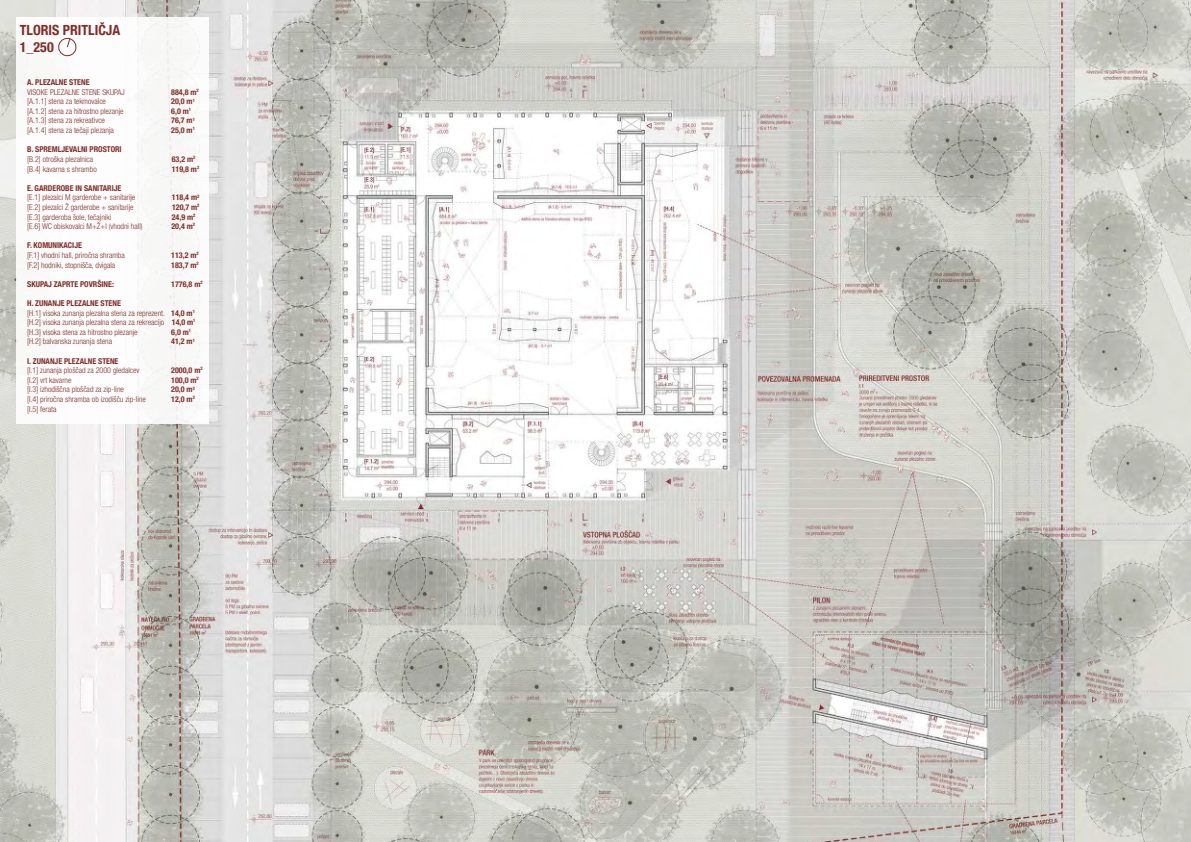
<style>
.page{position:relative;width:1191px;height:842px;background:#fff}
.page>*{position:absolute;margin:0;border:0;box-sizing:border-box;transform-origin:0 0}
.NASLOVI_18pt_MEDIUM{font:700 condensed 14px "Helvetica Neue LT Com";color:#802d28}
.t1{font:300 condensed 8px "Helvetica Neue LT Com";color:#802d28}
.t2{font:700 condensed 8px "Helvetica Neue LT Com";color:#802d28}
.s1{font-weight:700}
</style>
<div class="page">
<img style="left:0;top:0;width:1191px;height:842px">
<div style="left:16px;top:17px;width:193px;height:407px;background:#fff"></div>
<svg style="left:58px;top:37px;width:19px;height:20px"></svg>
<p class="NASLOVI_18pt_MEDIUM" style="left:20px;top:22px;width:102px">TLORIS PRITLIČJA</p>
<p class="NASLOVI_18pt_MEDIUM" style="left:20px;top:39px;width:35px">1_250</p>
<p class="t2" style="left:27px;top:77px;width:64px">A. PLEZALNE STENE</p>
<p class="t1" style="left:27px;top:87px;width:99px">VISOKE PLEZALNE STENE SKUPAJ</p>
<p class="t2" style="left:171px;top:87px;width:29px">884,8 m<sup>2</sup></p>
<p class="t1" style="left:27px;top:97px;width:80px">[A.1.1] stena za tekmovalce</p>
<p class="t2" style="left:171px;top:97px;width:25px">20,0 m<sup>1</sup></p>
<p class="t1" style="left:27px;top:106px;width:98px">[A.1.2] stena za hitrostno plezanje</p>
<p class="t2" style="left:171px;top:106px;width:21px">6,0 m<sup>1</sup></p>
<p class="t1" style="left:27px;top:116px;width:79px">[A.1.3] stena za rekreativce</p>
<p class="t2" style="left:171px;top:116px;width:25px">76,7 m<sup>1</sup></p>
<p class="t1" style="left:27px;top:126px;width:88px">[A.1.4] stena za tečaji plezanja</p>
<p class="t2" style="left:171px;top:125px;width:25px">25,0 m<sup>1</sup></p>
<p class="t2" style="left:27px;top:145px;width:96px">B. SPREMLJEVALNI PROSTORI</p>
<p class="t1" style="left:27px;top:154px;width:68px">[B.2] otroška plezalnica</p>
<p class="t2" style="left:172px;top:154px;width:25px">63,2 m<sup>2</sup></p>
<p class="t1" style="left:27px;top:164px;width:71px">[B.4] kavarna s shrambo</p>
<p class="t2" style="left:172px;top:164px;width:29px">119,8 m<sup>2</sup></p>
<p class="t2" style="left:27px;top:183px;width:96px">E. GARDEROBE IN SANITARIJE</p>
<p class="t1" style="left:27px;top:193px;width:110px">[E.1] plezalci M garderobe + sanitarije</p>
<p class="t2" style="left:172px;top:193px;width:29px">118,4 m<sup>2</sup></p>
<p class="t1" style="left:27px;top:202px;width:108px">[E.2] plezalci Ž garderobe + sanitarije</p>
<p class="t2" style="left:172px;top:202px;width:29px">120,7 m<sup>2</sup></p>
<p class="t1" style="left:27px;top:212px;width:85px">[E.3] garderoba šole, tečajniki</p>
<p class="t2" style="left:172px;top:212px;width:25px">24,9 m<sup>2</sup></p>
<p class="t1" style="left:27px;top:222px;width:117px">[E.6] WC obiskovalci M+Ž+I (vhodni hall)</p>
<p class="t2" style="left:171px;top:221px;width:25px">20,4 m<sup>2</sup></p>
<p class="t2" style="left:27px;top:241px;width:56px">F. KOMUNIKACIJE</p>
<p class="t1" style="left:27px;top:250px;width:99px">[F.1] vhodni hall, priročna shramba</p>
<p class="t2" style="left:171px;top:250px;width:29px">113,2 m<sup>2</sup></p>
<p class="t1" style="left:27px;top:260px;width:90px">[F.2] hodniki, stopnišča, dvigala</p>
<p class="t2" style="left:171px;top:260px;width:29px">183,7 m<sup>2</sup></p>
<p class="t2" style="left:27px;top:279px;width:88px">SKUPAJ ZAPRTE POVRŠINE:</p>
<p class="t2" style="left:171px;top:279px;width:33px">1776,8 m<sup>2</sup></p>
<p class="t2" style="left:27px;top:298px;width:95px">H. ZUNANJE PLEZALNE STENE</p>
<p class="t1" style="left:27px;top:308px;width:169px">[H.1] visoka zunanja plezalna stena za reprezent. <span class="s1">14,0 m</span><sup>1</sup></p>
<p class="t1" style="left:27px;top:318px;width:170px">[H.2] visoka zunanja plezalna stena za rekreacijo <span class="s1">14,0 m</span><sup>1</sup></p>
<p class="t1" style="left:27px;top:327px;width:112px">[H.3] visoka stena za hitrostno plezanje</p>
<p class="t2" style="left:171px;top:327px;width:21px">6,0 m<sup>1</sup></p>
<p class="t1" style="left:27px;top:337px;width:86px">[H.2] balvanska zunanja stena</p>
<p class="t2" style="left:171px;top:337px;width:25px">41,2 m<sup>1</sup></p>
<p class="t2" style="left:27px;top:356px;width:93px">I. ZUNANJE PLEZALNE STENE</p>
<p class="t1" style="left:27px;top:366px;width:114px">[I.1] zunanja ploščad za 2000 gledalcev</p>
<p class="t2" style="left:171px;top:365px;width:33px">2000,0 m<sup>2</sup></p>
<p class="t1" style="left:27px;top:375px;width:46px">[I.2] vrt kavarne</p>
<p class="t2" style="left:171px;top:375px;width:29px">100,0 m<sup>2</sup></p>
<p class="t1" style="left:27px;top:385px;width:98px">[I.3] izhodiščna ploščad za zip-line</p>
<p class="t2" style="left:171px;top:385px;width:25px">20,0 m<sup>2</sup></p>
<p class="t1" style="left:27px;top:394px;width:120px">[I.4] priročna shramba ob izodišču zip-line</p>
<p class="t2" style="left:171px;top:394px;width:25px">12,0 m<sup>2</sup></p>
<p class="t1" style="left:27px;top:404px;width:31px">[I.5] ferata</p>
</div>
